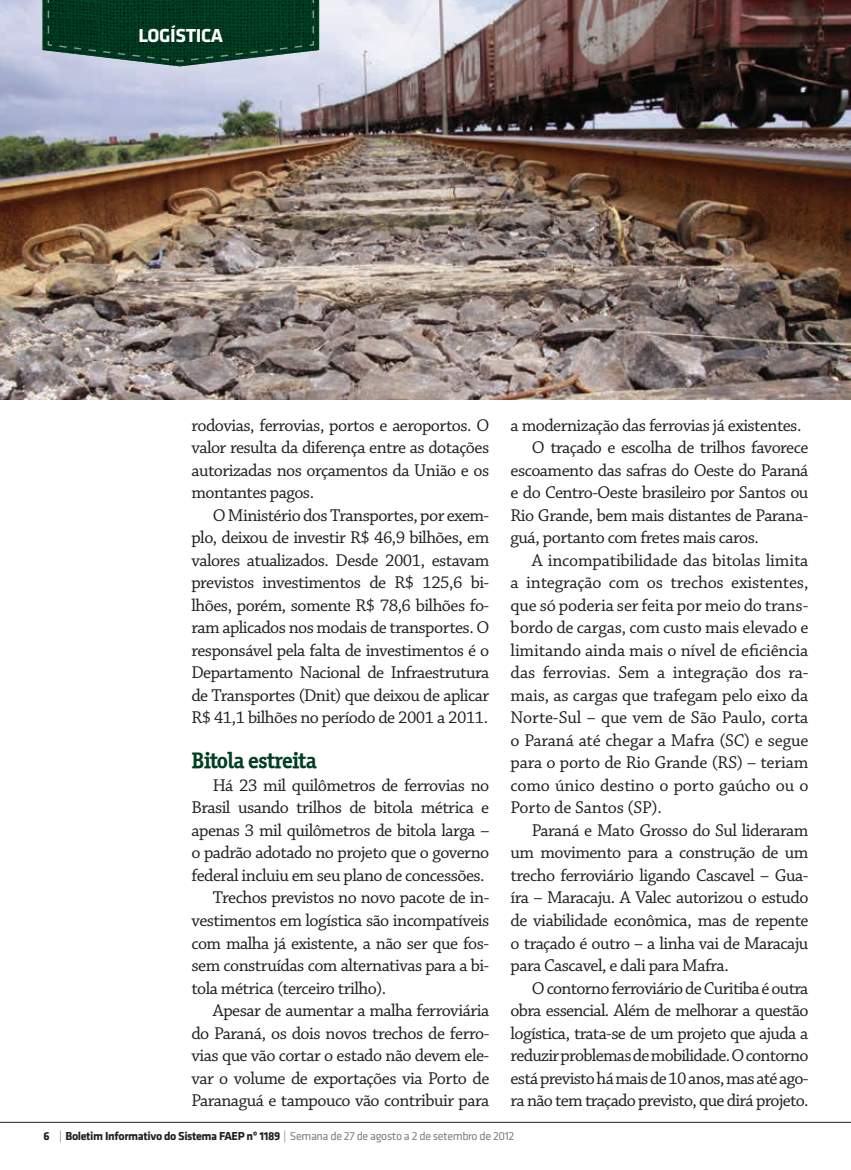
<style>
.page{position:relative;width:851px;height:1170px;background:#fff}
.page>*{position:absolute;margin:0;border:0;box-sizing:border-box;transform-origin:0 0}
.t1{font:22.5px "Officina Serif OSITCTT Bold";letter-spacing:-.03em;color:#003f22}
.t2{font:700 19.5px "Klavika";letter-spacing:-.02em;color:#fff}
.t3{font:18px/22.5px "Chaparral Pro";letter-spacing:-.03em;color:#231f20;text-align:justify}
.t4{font:18px "Chaparral Pro";letter-spacing:-.01em;color:#231f20}
.t5{font:700 12px "Klavika";letter-spacing:-.03em;color:#231f20}
.s1{font-weight:400}
.s2{font-weight:400;color:#808285}
</style>
<div class="page">
<hr style="left:0;top:1121px;width:850px;height:1px;background:#231f20">
<img style="left:0;top:0;width:850px;height:400px">
<svg style="left:43px;top:0;width:276px;height:66px;background:#194a37"></svg>
<p class="t2" style="left:138px;top:25px;width:86px">LOGÍSTICA</p>
<p class="t3" style="left:191px;top:414px;width:299px">rodovias, ferrovias, portos e aeroportos. O valor resulta da diferença entre as dotações autorizadas nos orçamentos da União e os montantes pagos.</p>
<p class="t3" style="left:191px;top:504px;width:299px;text-indent:21px">O Ministério dos Transportes, por exem&shy;plo, deixou de investir R$ 46,9 bilhões, em valores atualizados. Desde 2001, estavam previstos investimentos de R$ 125,6 bi&shy;lhões, porém, somente R$ 78,6 bilhões fo&shy;ram aplicados nos modais de transportes. O responsável pela falta de investimentos é o Departamento Nacional de Infraestrutura de Transportes (Dnit) que deixou de aplicar R$ 41,1 bilhões no período de 2001 a 2011.</p>
<p class="t1" style="left:191px;top:746px;width:127px">Bitola estreita</p>
<p class="t3" style="left:213px;top:774px;width:278px">Há 23 mil quilômetros de ferrovias no</p>
<p class="t3" style="left:191px;top:797px;width:299px">Brasil usando trilhos de bitola métrica e</p>
<p class="t3" style="left:191px;top:819px;width:299px">apenas 3 mil quilômetros de bitola larga –</p>
<p class="t3" style="left:191px;top:842px;width:299px">o padrão adotado no projeto que o governo</p>
<p class="t3" style="left:191px;top:864px;width:295px">federal incluiu em seu plano de concessões.</p>
<p class="t3" style="left:213px;top:887px;width:278px">Trechos previstos no novo pacote de in-</p>
<p class="t3" style="left:191px;top:909px;width:299px">vestimentos em logística são incompatíveis</p>
<p class="t3" style="left:191px;top:932px;width:299px">com malha já existente, a não ser que fos-</p>
<p class="t3" style="left:191px;top:954px;width:299px">sem construídas com alternativas para a bi-</p>
<p class="t3" style="left:191px;top:977px;width:196px">tola métrica (terceiro trilho).</p>
<p class="t3" style="left:213px;top:999px;width:278px">Apesar de aumentar a malha ferroviária</p>
<p class="t3" style="left:191px;top:1022px;width:299px">do Paraná, os dois novos trechos de ferro-</p>
<p class="t3" style="left:191px;top:1044px;width:299px">vias que vão cortar o estado não devem ele-</p>
<p class="t3" style="left:191px;top:1067px;width:299px">var o volume de exportações via Porto de</p>
<p class="t3" style="left:191px;top:1089px;width:299px">Paranaguá e tampouco vão contribuir para</p>
<p class="t3" style="left:510px;top:414px;width:292px">a modernização das ferrovias já existentes.</p>
<p class="t3" style="left:532px;top:437px;width:278px">O traçado e escolha de trilhos favorece</p>
<p class="t3" style="left:510px;top:459px;width:299px">escoamento das safras do Oeste do Paraná</p>
<p class="t3" style="left:510px;top:482px;width:299px">e do Centro-Oeste brasileiro por Santos ou</p>
<p class="t3" style="left:510px;top:504px;width:299px">Rio Grande, bem mais distantes de Parana-</p>
<p class="t3" style="left:510px;top:527px;width:250px">guá, portanto com fretes mais caros.</p>
<p class="t4" style="left:532px;top:550px;width:278px">A incompatibilidade das bitolas limita</p>
<p class="t4" style="left:510px;top:572px;width:299px">a integração com os trechos existentes,</p>
<p class="t4" style="left:510px;top:595px;width:299px">que só poderia ser feita por meio do trans-</p>
<p class="t4" style="left:510px;top:617px;width:299px">bordo de cargas, com custo mais elevado e</p>
<p class="t4" style="left:510px;top:640px;width:299px">limitando ainda mais o nível de eficiência</p>
<p class="t4" style="left:510px;top:662px;width:299px">das ferrovias. Sem a integração dos ra-</p>
<p class="t4" style="left:510px;top:685px;width:299px">mais, as cargas que trafegam pelo eixo da</p>
<p class="t4" style="left:510px;top:707px;width:299px">Norte-Sul – que vem de São Paulo, corta</p>
<p class="t4" style="left:510px;top:730px;width:299px">o Paraná até chegar a Mafra (SC) e segue</p>
<p class="t4" style="left:510px;top:752px;width:299px">para o porto de Rio Grande (RS) – teriam</p>
<p class="t4" style="left:510px;top:775px;width:299px">como único destino o porto gaúcho ou o</p>
<p class="t4" style="left:510px;top:797px;width:153px">Porto de Santos (SP).</p>
<p class="t3" style="left:532px;top:819px;width:278px">Paraná e Mato Grosso do Sul lideraram</p>
<p class="t3" style="left:510px;top:842px;width:299px">um movimento para a construção de um</p>
<p class="t3" style="left:510px;top:864px;width:299px">trecho ferroviário ligando Cascavel – Gua-</p>
<p class="t3" style="left:510px;top:887px;width:299px">íra – Maracaju. A Valec autorizou o estudo</p>
<p class="t3" style="left:510px;top:909px;width:299px">de viabilidade econômica, mas de repente</p>
<p class="t3" style="left:510px;top:932px;width:299px">o traçado é outro – a linha vai de Maracaju</p>
<p class="t3" style="left:510px;top:954px;width:220px">para Cascavel, e dali para Mafra.</p>
<p class="t3" style="left:532px;top:977px;width:278px">O contorno ferroviário de Curitiba é outra</p>
<p class="t3" style="left:510px;top:999px;width:299px">obra essencial. Além de melhorar a questão</p>
<p class="t3" style="left:510px;top:1022px;width:299px">logística, trata-se de um projeto que ajuda a</p>
<p class="t3" style="left:510px;top:1044px;width:299px">reduzir problemas de mobilidade. O contorno</p>
<p class="t3" style="left:510px;top:1067px;width:299px">está previsto há mais de 10 anos, mas até ago-</p>
<p class="t3" style="left:510px;top:1089px;width:299px">ra não tem traçado previsto, que dirá projeto.</p>
<p class="t5" style="left:43px;top:1129px;width:472px">6 <span class="s1">|</span> Boletim Informativo do Sistema FAEP nº 1189 <span class="s1">|</span> <span class="s2">Semana de 27 de agosto a 2 de setembro de 2012</span></p>
</div>
